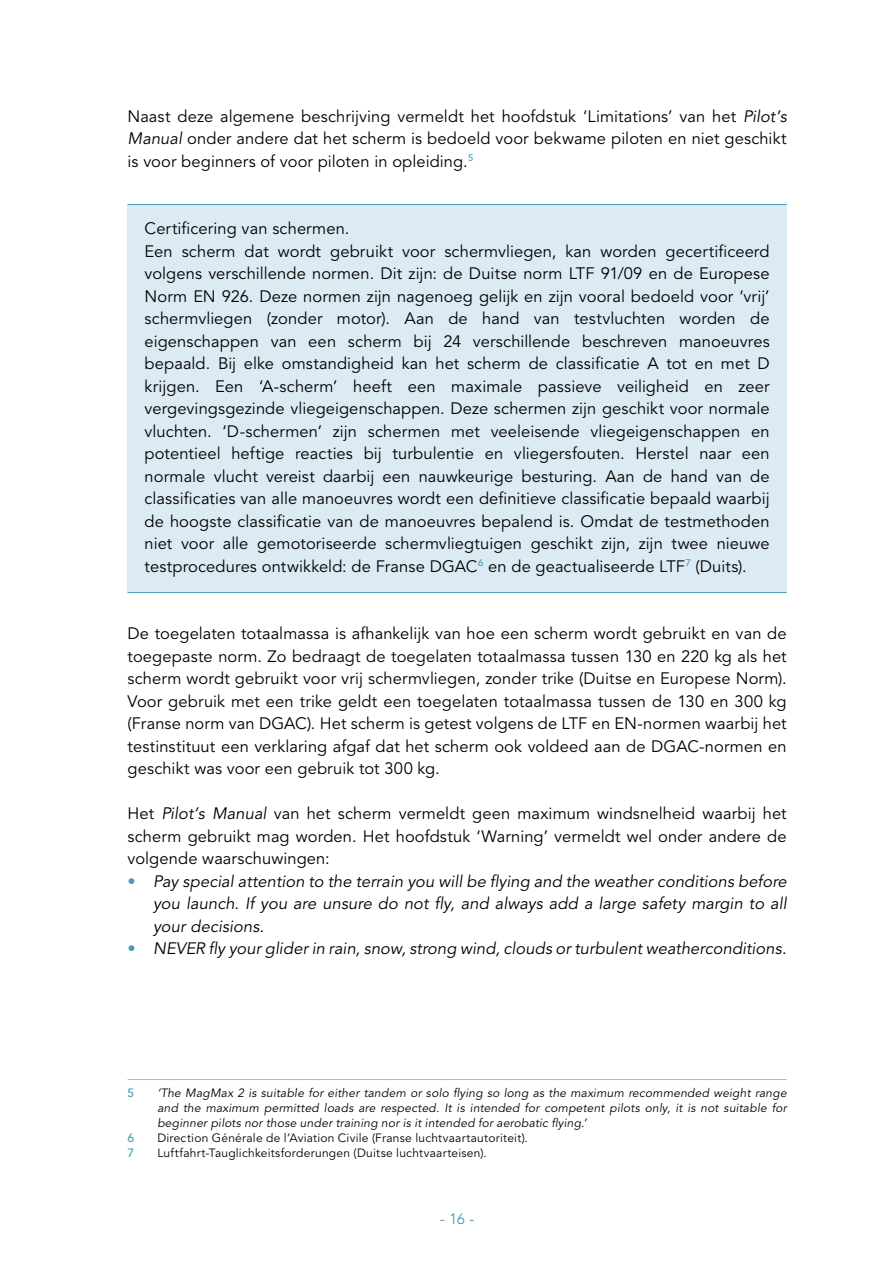
<style>
.page{position:relative;width:893px;height:1263px;background:#fff}
.page>*{position:absolute;margin:0;border:0;box-sizing:border-box;transform-origin:0 0}
.t1{font:16.5px/22.5px "Avenir LT Std";letter-spacing:.005em;color:#000;text-align:justify}
.t2{font:italic 16.5px/22.5px "Avenir LT Std";letter-spacing:.005em;color:#000;text-align:justify}
.t3{font:15px "Avenir LT Std";color:#499abb}
.t4{font:italic 12px/15px "Avenir LT Std";letter-spacing:.02em;color:#000;text-align:justify}
.t5{font:12px "Avenir LT Std";letter-spacing:.02em;color:#000}
.t6{font:500 12px "Avenir LT Std";color:#499abb}
.s1{font-style:italic}
.s2{font-weight:900;font-style:normal;color:#499abb}
.s3{font-style:normal}
</style>
<div class="page">
<div style="left:128px;top:205px;width:659px;height:388px;background:#dceaf3"></div>
<hr style="left:128px;top:592px;width:659px;height:1px;background:#499abb">
<hr style="left:128px;top:204px;width:659px;height:1px;background:#499abb">
<hr style="left:128px;top:1079px;width:659px;height:1px;background:#f9b122">
<p class="t1" style="left:128px;top:105px;width:661px">Naast deze algemene beschrijving vermeldt het hoofdstuk ‘Limitations’ van het <span class="s1">Pilot’s Manual</span> onder andere dat het scherm is bedoeld voor bekwame piloten en niet geschikt is voor beginners of voor piloten in opleiding.<sup>5</sup></p>
<p class="t1" style="left:145px;top:218px;width:627px;text-align:left">Certificering van schermen.<br>Een scherm dat wordt gebruikt voor schermvliegen, kan worden gecertificeerd volgens verschillende normen. Dit zijn: de Duitse norm LTF 91/09 en de Europese Norm EN 926. Deze normen zijn nagenoeg gelijk en zijn vooral bedoeld voor ‘vrij’ schermvliegen (zonder motor). Aan de hand van testvluchten worden de eigenschappen van een scherm bij 24 verschillende beschreven manoeuvres bepaald. Bij elke omstandigheid kan het scherm de classificatie A tot en met D krijgen. Een ‘A-scherm’ heeft een maximale passieve veiligheid en zeer vergevingsgezinde vliegeigenschappen. Deze schermen zijn geschikt voor normale vluchten. ‘D-schermen’ zijn schermen met veeleisende vliegeigenschappen en potentieel heftige reacties bij turbulentie en vliegersfouten. Herstel naar een normale vlucht vereist daarbij een nauwkeurige besturing. Aan de hand van de classificaties van alle manoeuvres wordt een definitieve classificatie bepaald waarbij de hoogste classificatie van de manoeuvres bepalend is. Omdat de testmethoden niet voor alle gemotoriseerde schermvliegtuigen geschikt zijn, zijn twee nieuwe testprocedures ontwikkeld: de Franse DGAC<sup>6</sup> en de geactualiseerde LTF<sup>7</sup> (Duits).</p>
<p class="t1" style="left:128px;top:623px;width:661px">De toegelaten totaalmassa is afhankelijk van hoe een scherm wordt gebruikt en van de toegepaste norm. Zo bedraagt de toegelaten totaalmassa tussen 130 en 220 kg als het scherm wordt gebruikt voor vrij schermvliegen, zonder trike (Duitse en Europese Norm).<br>Voor gebruik met een trike geldt een toegelaten totaalmassa tussen de 130 en 300 kg (Franse norm van DGAC). Het scherm is getest volgens de LTF en EN-normen waarbij het testinstituut een verklaring afgaf dat het scherm ook voldeed aan de DGAC-normen en geschikt was voor een gebruik tot 300 kg.</p>
<p class="t1" style="left:128px;top:803px;width:661px">Het <span class="s1">Pilot’s Manual</span> van het scherm vermeldt geen maximum windsnelheid waarbij het scherm gebruikt mag worden. Het hoofdstuk ‘Warning’ vermeldt wel onder andere de volgende waarschuwingen:</p>
<p class="t2" style="left:153px;top:870px;width:635px;text-indent:-26px"><span class="s2">•</span> Pay special attention to the terrain you will be flying and the weather conditions before you launch. If you are unsure do not fly, and always add a large safety margin to all your decisions.</p>
<p class="t2" style="left:128px;top:938px;width:661px"><span class="s2">•</span> NEVER fly your glider in rain, snow, strong wind, clouds or turbulent weatherconditions<span class="s3">.</span></p>
<p class="t6" style="left:128px;top:1085px;width:8px">5</p>
<p class="t4" style="left:157px;top:1085px;width:631px">‘The MagMax 2 is suitable for either tandem or solo flying so long as the maximum recommended weight range and the maximum permitted loads are respected. It is intended for competent pilots only, it is not suitable for beginner pilots nor those under training nor is it intended for aerobatic flying.’</p>
<p class="t6" style="left:128px;top:1130px;width:8px">6</p>
<p class="t5" style="left:157px;top:1130px;width:372px">Direction Générale de l’Aviation Civile (Franse luchtvaartautoriteit).</p>
<p class="t6" style="left:128px;top:1145px;width:8px">7</p>
<p class="t5" style="left:157px;top:1145px;width:331px">Luftfahrt-Tauglichkeitsforderungen (Duitse luchtvaarteisen).</p>
<p class="t3" style="left:440px;top:1210px;width:36px">- 16 -</p>
</div>
